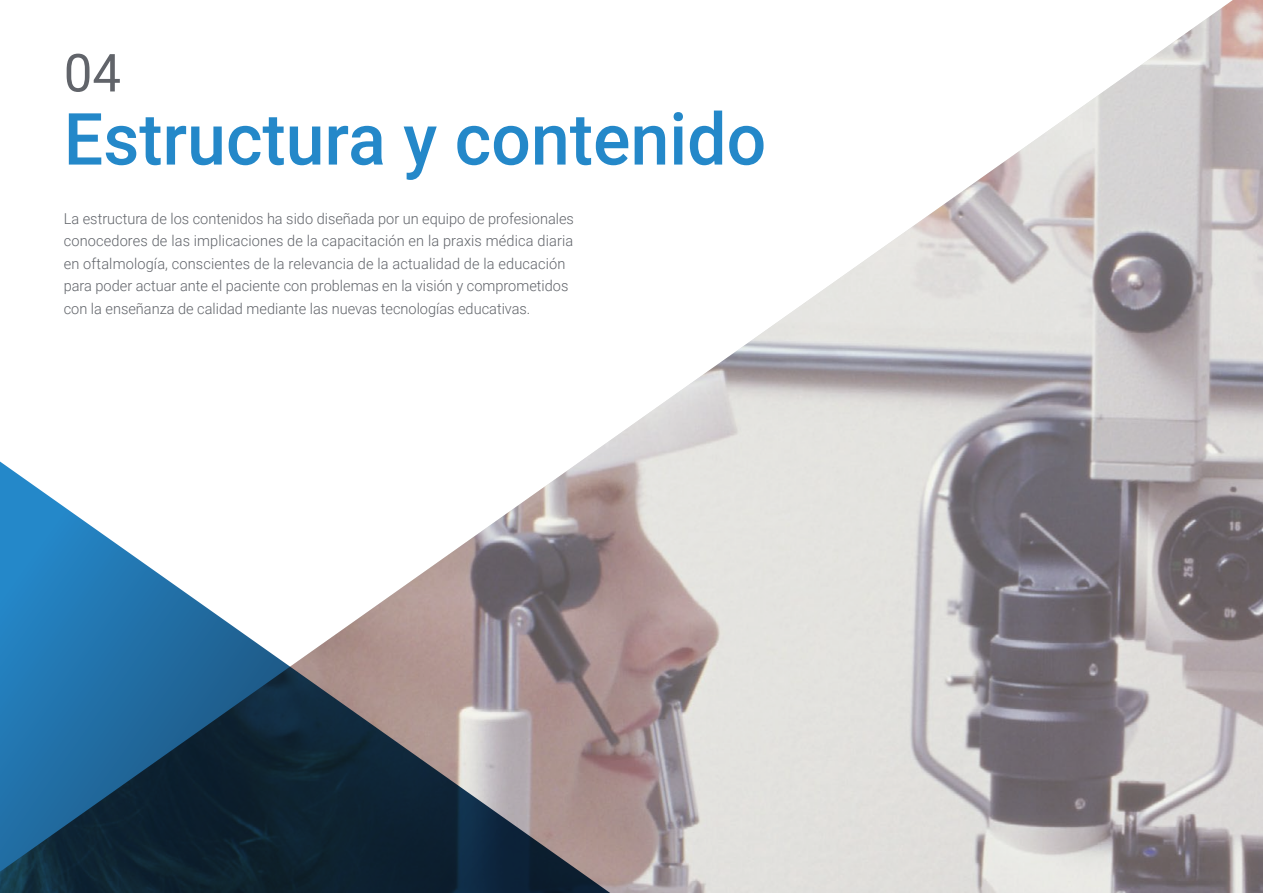
<style>
.page{position:relative;width:1263px;height:893px;background:#fff}
.page>*{position:absolute;margin:0;border:0;box-sizing:border-box;transform-origin:0 0}
.t1{font:500 72px "Roboto";color:#2488c9}
.t2{font:52.5px "Roboto";color:#61646a}
.t3{font:300 15px/22.5px "Roboto";color:#61646a}
</style>
<div class="page">
<img style="left:602px;top:0;width:661px;height:893px">
<svg style="left:0;top:446px;width:640px;height:447px"></svg>
<h2 class="t2" style="left:64px;top:36px;width:59px">04</h2>
<h1 class="t1" style="left:64px;top:89px;width:704px">Estructura y contenido</h1>
<p class="t3" style="left:64px;top:207px;width:512px">La estructura de los contenidos ha sido diseñada por un equipo de profesionales conocedores de las implicaciones de la capacitación en la praxis médica diaria en oftalmología, conscientes de la relevancia de la actualidad de la educación para poder actuar ante el paciente con problemas en la visión y comprometidos con la enseñanza de calidad mediante las nuevas tecnologías educativas.</p>
</div>
